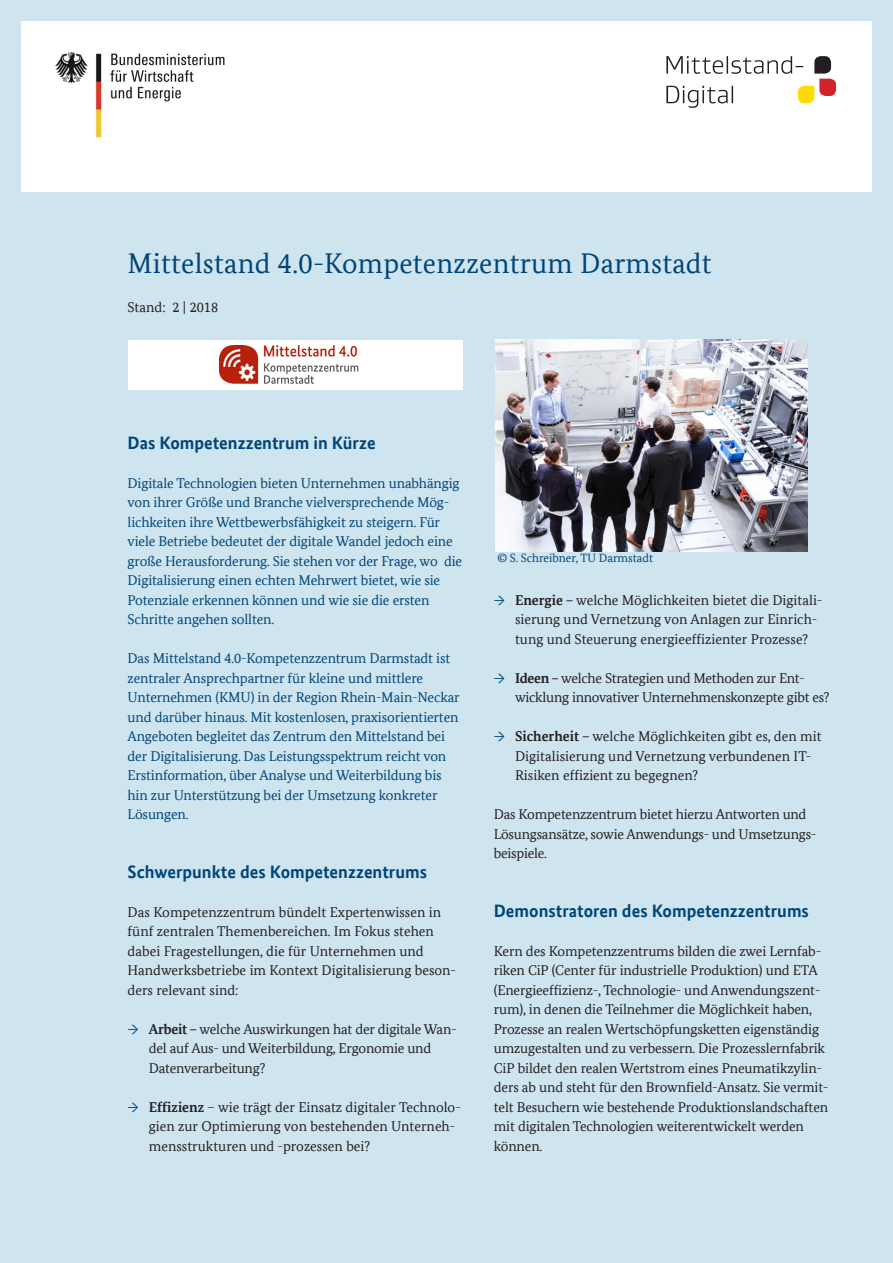
<style>
.page{position:relative;width:893px;height:1263px;background:#cee4ef}
.page>*{position:absolute;margin:0;border:0;box-sizing:border-box;transform-origin:0 0}
.t1{font:28.5px "Bundes Serif Office";letter-spacing:.01em;color:#004578}
.t2{font:700 18px "Bundes Sans Office";color:#004578}
.LI_Pfeil{font:14.25px/19.5px "Bundes Serif Office";letter-spacing:-.01em;color:#231f20}
.t3{font:14.25px/19.5px "Bundes Serif Office";letter-spacing:-.01em;color:#004578}
.P_-_impressum{font:12px "Bundes Serif Office";color:#004578}
.s1{color:#004578}
.s2{font-weight:700}
</style>
<div class="page">
<div style="left:21px;top:21px;width:851px;height:170px;background:#fff"></div>
<img style="left:55px;top:52px;width:170px;height:86px">
<svg style="left:666px;top:56px;width:170px;height:52px"></svg>
<div style="left:128px;top:340px;width:335px;height:50px;background:#fff"></div>
<img style="left:220px;top:346px;width:139px;height:38px">
<img style="left:495px;top:339px;width:313px;height:212px">
<h1 class="t1" style="left:128px;top:247px;width:586px">Mittelstand 4.0-Kompetenzzentrum Darmstadt</h1>
<p class="LI_Pfeil" style="left:128px;top:297px;width:92px">Stand: 2 | 2018</p>
<h2 class="t2" style="left:128px;top:432px;width:250px">Das Kompetenzzentrum in Kürze</h2>
<p class="t3" style="left:128px;top:473px;width:336px">Digitale Technologien bieten Unternehmen unabhängig von ihrer Größe und Branche vielversprechende Mög&shy;lichkeiten ihre Wettbewerbsfähigkeit zu steigern. Für viele Betriebe bedeutet der digitale Wandel jedoch eine große Herausforderung. Sie stehen vor der Frage, wo die Digitalisierung einen echten Mehrwert bietet, wie sie Potenziale erkennen können und wie sie die ersten Schritte angehen sollten.</p>
<p class="t3" style="left:128px;top:648px;width:334px">Das Mittelstand 4.0-Kompetenzzentrum Darmstadt ist zentraler Ansprechpartner für kleine und mittlere Unternehmen (KMU) in der Region Rhein-Main-Neckar und darüber hinaus. Mit kostenlosen, praxisorientierten Angeboten begleitet das Zentrum den Mittelstand bei der Digitalisierung. Das Leistungsspektrum reicht von Erstinformation, über Analyse und Weiterbildung bis hin zur Unterstützung bei der Umsetzung konkreter Lösungen.</p>
<p class="t2" style="left:128px;top:861px;width:301px">Schwerpunkte des Kompetenzzentrums</p>
<p class="LI_Pfeil" style="left:128px;top:902px;width:330px">Das Kompetenzzentrum bündelt Expertenwissen in fünf zentralen Themenbereichen. Im Fokus stehen dabei Fragestellungen, die für Unternehmen und Handwerksbetriebe im Kontext Digitalisierung beson&shy;ders relevant sind:</p>
<p class="LI_Pfeil" style="left:149px;top:1019px;width:309px;text-indent:-21px"><span class="s1">→</span> <span class="s2">Arbeit –</span> welche Auswirkungen hat der digitale Wan&shy;del auf Aus- und Weiterbildung, Ergonomie und<br>Datenverarbeitung?</p>
<p class="LI_Pfeil" style="left:149px;top:1097px;width:314px;text-indent:-21px"><span class="s1">→</span> <span class="s2">Effizienz</span> – wie trägt der Einsatz digitaler Technolo&shy;gien zur Optimierung von bestehenden Unterneh&shy;mensstrukturen und -prozessen bei?</p>
<p class="P_-_impressum" style="left:497px;top:551px;width:157px">© S. Schreibner, TU Darmstadt</p>
<p class="LI_Pfeil" style="left:515px;top:590px;width:309px;text-indent:-21px"><span class="s1">→</span> <span class="s2">Energie –</span> welche Möglichkeiten bietet die Digitali&shy;sierung und Vernetzung von Anlagen zur Einrich&shy;tung und Steuerung energieeffizienter Prozesse?</p>
<p class="LI_Pfeil" style="left:515px;top:668px;width:316px;text-indent:-21px"><span class="s1">→</span> <span class="s2">Ideen –</span> welche Strategien und Methoden zur Ent&shy;wicklung innovativer Unternehmenskonzepte gibt es?</p>
<p class="LI_Pfeil" style="left:515px;top:726px;width:308px;text-indent:-21px"><span class="s1">→</span> <span class="s2">Sicherheit –</span> welche Möglichkeiten gibt es, den mit<br>Digitalisierung und Vernetzung verbundenen IT-<br>Risiken effizient zu begegnen?</p>
<p class="LI_Pfeil" style="left:494px;top:804px;width:324px">Das Kompetenzzentrum bietet hierzu Antworten und<br>Lösungsansätze, sowie Anwendungs- und Umsetzungs&shy;beispiele.</p>
<p class="t2" style="left:494px;top:900px;width:317px">Demonstratoren des Kompetenzzentrums</p>
<p class="LI_Pfeil" style="left:494px;top:941px;width:336px">Kern des Kompetenzzentrums bilden die zwei Lernfab&shy;riken CiP (Center für industrielle Produktion) und ETA (Energieeffizienz-, Technologie- und Anwendungszent&shy;rum), in denen die Teilnehmer die Möglichkeit haben, Prozesse an realen Wertschöpfungsketten eigenständig umzugestalten und zu verbessern. Die Prozesslernfabrik CiP bildet den realen Wertstrom eines Pneumatikzylin&shy;ders ab und steht für den Brownfield-Ansatz. Sie vermit&shy;telt Besuchern wie bestehende Produktionslandschaften mit digitalen Technologien weiterentwickelt werden können.</p>
</div>
